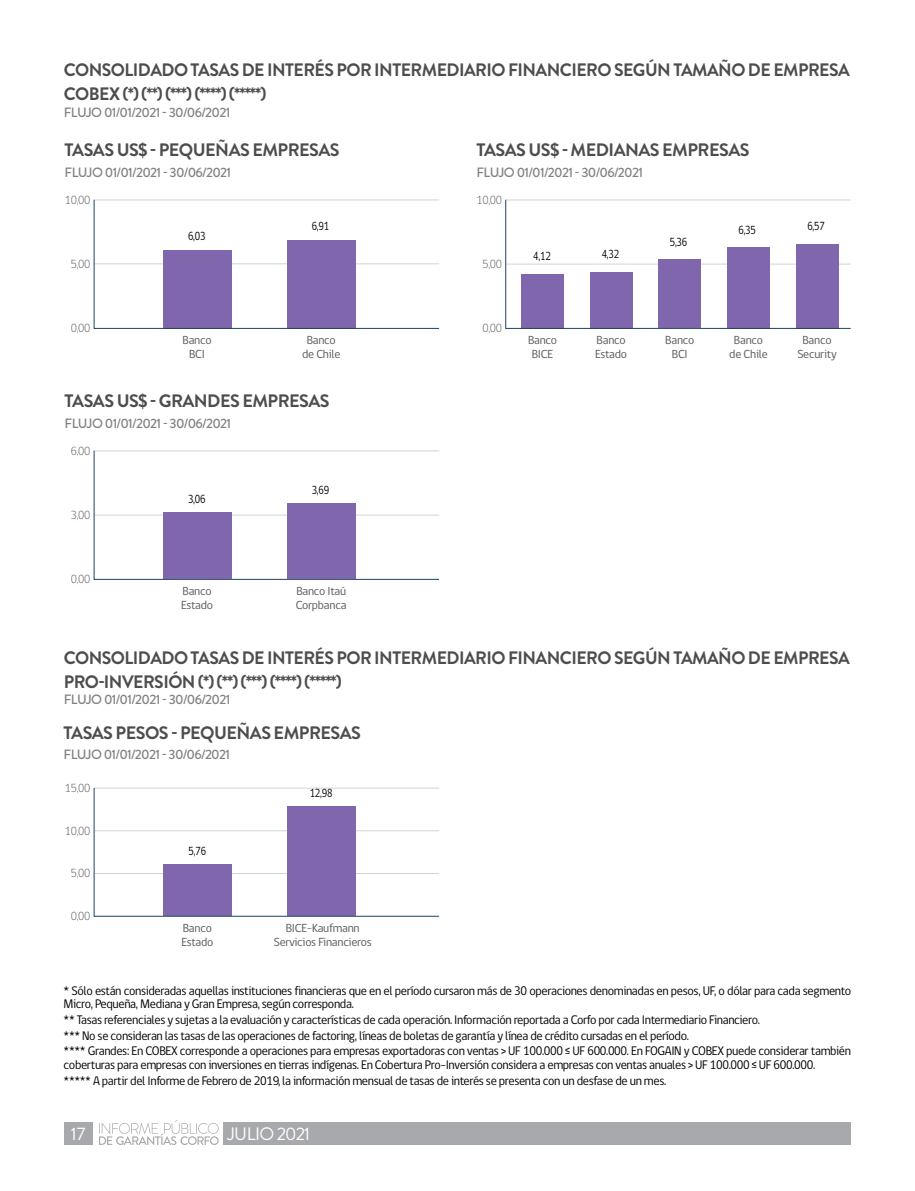
<style>
.page{position:relative;width:915px;height:1191px;background:#fff}
.page>*{position:absolute;margin:0;border:0;box-sizing:border-box;transform-origin:0 0}
.t1{font:700 18px/24px "Brandon Grotesque";letter-spacing:-.03em;color:#4d4d4f}
.t2{font:18px "Brandon Grotesque";letter-spacing:-.03em;color:#fff}
.t3{font:500 13.5px "Brandon Grotesque";letter-spacing:-.05em;color:#808285}
.t4{font:12.75px/15.6px "gob CL";letter-spacing:-.03em;color:#000}
.t5{font:12px/14.4px "gob CL";letter-spacing:-.02em;color:#58595b;text-align:center}
.t6{font:300 12px "gob CL";letter-spacing:-.025em;color:#58595b}
.t7{font:12px "gob CL";letter-spacing:-.025em;color:#000;scale:.85 1}
</style>
<div class="page">
<svg style="left:99px;top:1120px;width:119px;height:25px"></svg>
<div style="left:224px;top:1122px;width:626px;height:23px;background:#a7a9ac"></div>
<div style="left:64px;top:1122px;width:28px;height:23px;background:#a7a9ac"></div>
<svg style="left:94px;top:450px;width:345px;height:130px"></svg>
<div style="left:163px;top:512px;width:68px;height:67px;background:#8067ad"></div>
<div style="left:287px;top:503px;width:68px;height:76px;background:#8067ad"></div>
<svg style="left:94px;top:787px;width:345px;height:129px"></svg>
<svg style="left:94px;top:199px;width:345px;height:130px"></svg>
<svg style="left:505px;top:199px;width:345px;height:130px"></svg>
<h1 class="t1" style="left:64px;top:58px;width:787px">CONSOLIDADO TASAS DE INTERÉS POR INTERMEDIARIO FINANCIERO SEGÚN TAMAÑO DE EMPRESA<br>COBEX (*) (**) (***) (****) (*****)</h1>
<p class="t3" style="left:64px;top:103px;width:168px">FLUJO 01/01/2021 - 30/06/2021</p>
<h1 class="t1" style="left:64px;top:138px;width:276px">TASAS US$ - PEQUEÑAS EMPRESAS</h1>
<p class="t3" style="left:64px;top:163px;width:168px">FLUJO 01/01/2021 - 30/06/2021</p>
<p class="t6" style="left:65px;top:191px;width:27px">10,00</p>
<p class="t6" style="left:71px;top:256px;width:21px">5,00</p>
<p class="t6" style="left:71px;top:320px;width:21px">0,00</p>
<p class="t7" style="left:188px;top:227px;width:22px">6,03</p>
<p class="t5" style="left:182px;top:333px;width:31px">Banco<br>BCI</p>
<p class="t7" style="left:311px;top:217px;width:22px">6,91</p>
<p class="t5" style="left:302px;top:333px;width:40px">Banco de Chile</p>
<h1 class="t1" style="left:64px;top:389px;width:266px">TASAS US$ - GRANDES EMPRESAS</h1>
<p class="t3" style="left:64px;top:413px;width:168px">FLUJO 01/01/2021 - 30/06/2021</p>
<p class="t6" style="left:71px;top:442px;width:21px">6,00</p>
<p class="t6" style="left:71px;top:507px;width:21px">3,00</p>
<p class="t6" style="left:71px;top:571px;width:21px">0,00</p>
<p class="t7" style="left:188px;top:490px;width:22px">3,06</p>
<p class="t5" style="left:181px;top:584px;width:33px;text-align:left">Banco<br>Estado</p>
<p class="t7" style="left:311px;top:482px;width:22px">3,69</p>
<p class="t5" style="left:296px;top:584px;width:52px;text-align:left">Banco Itaú<br>Corpbanca</p>
<h1 class="t1" style="left:476px;top:138px;width:274px">TASAS US$ - MEDIANAS EMPRESAS</h1>
<p class="t3" style="left:476px;top:163px;width:168px">FLUJO 01/01/2021 - 30/06/2021</p>
<p class="t6" style="left:476px;top:191px;width:27px">10,00</p>
<p class="t6" style="left:482px;top:256px;width:21px">5,00</p>
<p class="t6" style="left:482px;top:320px;width:21px">0,00</p>
<p class="t7" style="left:533px;top:248px;width:22px">4,12</p>
<p class="t5" style="left:528px;top:333px;width:31px">Banco<br>BICE</p>
<p class="t7" style="left:601px;top:246px;width:22px">4,32</p>
<p class="t5" style="left:595px;top:333px;width:33px;text-align:left">Banco<br>Estado</p>
<p class="t7" style="left:669px;top:234px;width:22px">5,36</p>
<p class="t5" style="left:665px;top:333px;width:31px">Banco<br>BCI</p>
<p class="t7" style="left:738px;top:222px;width:22px">6,35</p>
<p class="t5" style="left:729px;top:333px;width:40px">Banco de Chile</p>
<p class="t7" style="left:807px;top:218px;width:22px">6,57</p>
<p class="t5" style="left:797px;top:333px;width:41px">Banco<br>Security</p>
<h1 class="t1" style="left:64px;top:645px;width:787px">CONSOLIDADO TASAS DE INTERÉS POR INTERMEDIARIO FINANCIERO SEGÚN TAMAÑO DE EMPRESA<br>PRO-INVERSIÓN (*) (**) (***) (****) (*****)</h1>
<p class="t3" style="left:64px;top:690px;width:168px">FLUJO 01/01/2021 - 30/06/2021</p>
<h1 class="t1" style="left:63px;top:721px;width:299px">TASAS PESOS - PEQUEÑAS EMPRESAS</h1>
<p class="t3" style="left:63px;top:745px;width:168px">FLUJO 01/01/2021 - 30/06/2021</p>
<p class="t6" style="left:65px;top:779px;width:27px">15,00</p>
<p class="t6" style="left:65px;top:822px;width:27px">10,00</p>
<p class="t6" style="left:71px;top:865px;width:21px">5,00</p>
<p class="t6" style="left:71px;top:908px;width:21px">0,00</p>
<p class="t7" style="left:188px;top:842px;width:22px">5,76</p>
<p class="t5" style="left:181px;top:921px;width:33px;text-align:left">Banco<br>Estado</p>
<p class="t7" style="left:309px;top:784px;width:28px">12,98</p>
<p class="t5" style="left:274px;top:921px;width:99px">BICE-Kaufmann<br>Servicios Financieros</p>
<p class="t4" style="left:64px;top:984px;width:788px;line-height:13.5px">* Sólo están consideradas aquellas instituciones financieras que en el período cursaron más de 30 operaciones denominadas en pesos, UF, o dólar para cada segmento<br>Micro, Pequeña, Mediana y Gran Empresa, según corresponda.</p>
<p class="t4" style="left:64px;top:1012px;width:788px">** Tasas referenciales y sujetas a la evaluación y características de cada operación. Información reportada a Corfo por cada Intermediario Financiero.<br>*** No se consideran las tasas de las operaciones de factoring, líneas de boletas de garantía y línea de crédito cursadas en el período.<br>**** Grandes: En COBEX corresponde a operaciones para empresas exportadoras con ventas &gt; UF 100.000 ≤ UF 600.000. En FOGAIN y COBEX puede considerar también</p>
<p class="t4" style="left:64px;top:1057px;width:752px">coberturas para empresas con inversiones en tierras indígenas. En Cobertura Pro-Inversión considera a empresas con ventas anuales &gt; UF 100.000 ≤ UF 600.000. ***** A partir del Informe de Febrero de 2019, la información mensual de tasas de interés se presenta con un desfase de un mes.</p>
<h1 class="t2" style="left:71px;top:1121px;width:16px">17</h1>
<h1 class="t2" style="left:227px;top:1121px;width:84px">JULIO 2021</h1>
</div>
